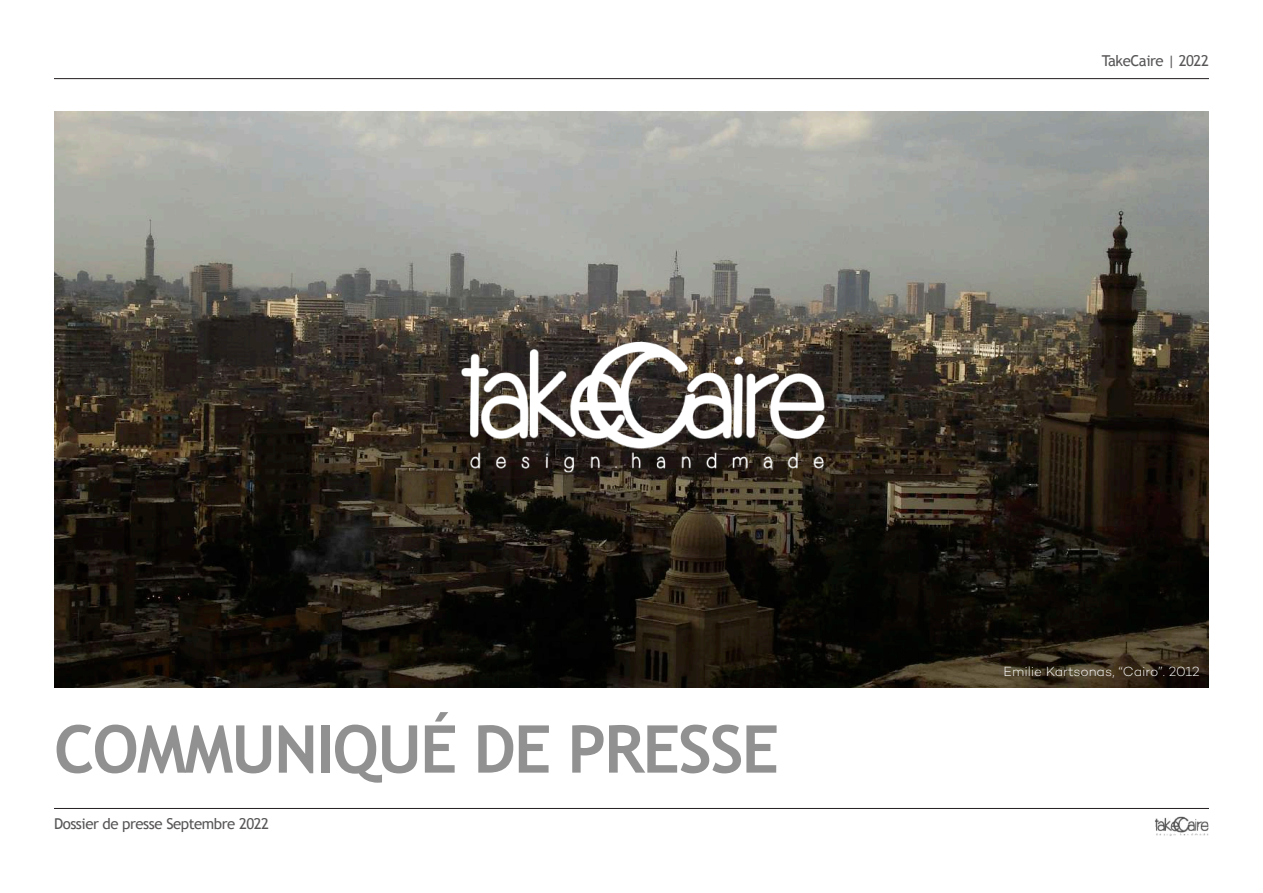
<style>
.page{position:relative;width:1263px;height:893px;background:#fff}
.page>*{position:absolute;margin:0;border:0;box-sizing:border-box;transform-origin:0 0}
.t1{font:700 66px "Trebuchet MS";letter-spacing:-.03em;color:#909190}
.t2{font:15px "Trebuchet MS";letter-spacing:-.03em;color:#585657}
.t3{font:300 13.5px "Campton";color:#fff}
</style>
<div class="page">
<hr style="left:54px;top:78px;width:1155px;height:1px;background:#231f20">
<hr style="left:54px;top:808px;width:1155px;height:1px;background:#231f20">
<img style="left:54px;top:112px;width:1155px;height:575px">
<img style="left:449px;top:302px;width:384px;height:174px">
<img style="left:1154px;top:816px;width:55px;height:20px">
<p class="t2" style="left:1102px;top:52px;width:109px">TakeCaire | 2022</p>
<h1 class="t1" style="left:54px;top:708px;width:727px">COMMUNIQUÉ DE PRESSE</h1>
<p class="t2" style="left:54px;top:814px;width:217px">Dossier de presse Septembre 2022</p>
<p class="t3" style="left:1003px;top:663px;width:198px">Emilie Kartsonas, “Cairo”. 2012</p>
</div>
